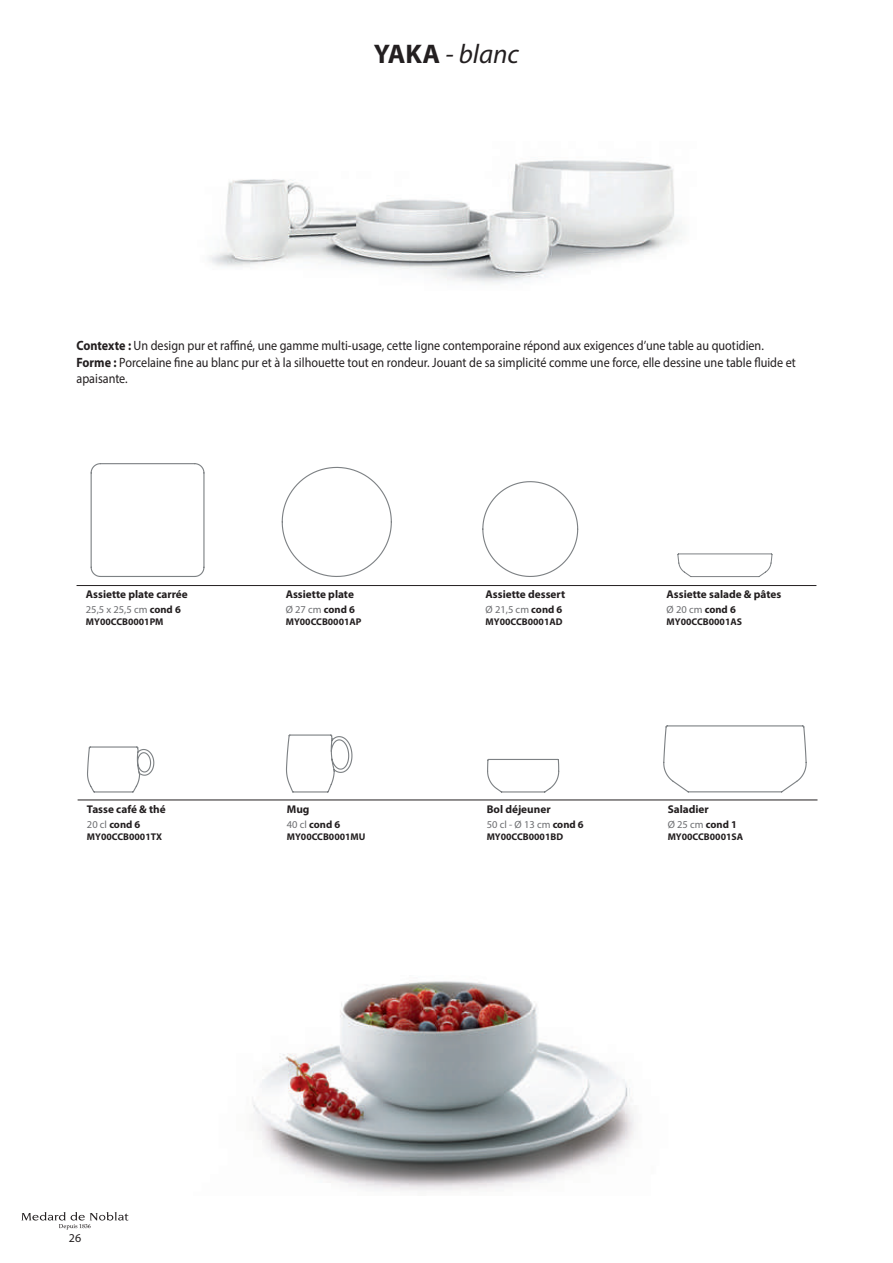
<style>
.page{position:relative;width:893px;height:1263px;background:#fff}
.page>*{position:absolute;margin:0;border:0;box-sizing:border-box;transform-origin:0 0}
.t1{font:italic 27px "Myriad Pro";color:#231f20}
.t2{font:13.5px/16.2px "Myriad Pro";color:#231f20;scale:.9 1}
.t3{font:12px "Myriad Pro";color:#231f20}
.t4{font:700 11.25px "Myriad Pro";color:#231f20}
.t5{font:10.5px "Myriad Pro";color:#6c6d70}
.t6{font:700 10.5px "Myriad Pro";color:#231f20}
.t7{font:700 9.75px "Myriad Pro";color:#231f20}
.s1{font-weight:700;font-style:normal}
.s2{font-weight:700}
.s3{font-weight:700;color:#231f20}
.s4{font-weight:400;color:#6c6d70}
</style>
<div class="page">
<svg style="left:21px;top:1212px;width:107px;height:17px"></svg>
<img style="left:209px;top:160px;width:473px;height:124px">
<hr style="left:77px;top:585px;width:739px;height:1px;background:#231f20">
<hr style="left:78px;top:799px;width:739px;height:1px;background:#231f20">
<svg style="left:90px;top:463px;width:115px;height:114px"></svg>
<svg style="left:281px;top:466px;width:111px;height:111px"></svg>
<svg style="left:482px;top:481px;width:97px;height:96px"></svg>
<svg style="left:677px;top:553px;width:96px;height:25px"></svg>
<svg style="left:87px;top:746px;width:68px;height:47px"></svg>
<svg style="left:286px;top:734px;width:67px;height:59px"></svg>
<svg style="left:487px;top:758px;width:73px;height:35px"></svg>
<svg style="left:663px;top:725px;width:144px;height:68px"></svg>
<img style="left:253px;top:981px;width:382px;height:210px">
<h1 class="t1" style="left:374px;top:37px;width:147px"><span class="s1">YAKA</span> - blanc</h1>
<p class="t2" style="left:77px;top:337px;width:801px"><span class="s2">Contexte :</span> Un design pur et raffiné, une gamme multi-usage, cette ligne contemporaine répond aux exigences d’une table au quotidien.<br><span class="s2">Forme :</span> Porcelaine fine au blanc pur et à la silhouette tout en rondeur. Jouant de sa simplicité comme une force, elle dessine une table fluide et apaisante.</p>
<p class="t4" style="left:86px;top:587px;width:103px">Assiette plate carrée</p>
<p class="t5" style="left:86px;top:603px;width:96px">25,5 x 25,5 cm <span class="s3">cond 6</span></p>
<p class="t7" style="left:86px;top:615px;width:79px">MY00CCB0001PM</p>
<p class="t4" style="left:87px;top:802px;width:80px">Tasse café &amp; thé</p>
<p class="t6" style="left:87px;top:818px;width:55px"><span class="s4">20 cl</span> cond 6</p>
<p class="t7" style="left:87px;top:830px;width:77px">MY00CCB0001TX</p>
<p class="t4" style="left:286px;top:587px;width:70px">Assiette plate</p>
<p class="t5" style="left:286px;top:603px;width:71px">Ø 27 cm <span class="s3">cond 6</span></p>
<p class="t7" style="left:286px;top:615px;width:77px">MY00CCB0001AP</p>
<p class="t4" style="left:287px;top:802px;width:24px">Mug</p>
<p class="t6" style="left:287px;top:818px;width:55px"><span class="s4">40 cl</span> cond 6</p>
<p class="t7" style="left:287px;top:830px;width:80px">MY00CCB0001MU</p>
<p class="t4" style="left:486px;top:587px;width:81px">Assiette dessert</p>
<p class="t5" style="left:486px;top:603px;width:78px">Ø 21,5 cm <span class="s3">cond 6</span></p>
<p class="t7" style="left:486px;top:615px;width:78px">MY00CCB0001AD</p>
<p class="t4" style="left:487px;top:802px;width:65px">Bol déjeuner</p>
<p class="t5" style="left:487px;top:818px;width:99px">50 cl - Ø 13 cm <span class="s3">cond 6</span></p>
<p class="t7" style="left:487px;top:830px;width:78px">MY00CCB0001BD</p>
<p class="t4" style="left:667px;top:587px;width:116px">Assiette salade &amp; pâtes</p>
<p class="t5" style="left:667px;top:603px;width:71px">Ø 20 cm <span class="s3">cond 6</span></p>
<p class="t7" style="left:667px;top:615px;width:77px">MY00CCB0001AS</p>
<p class="t4" style="left:668px;top:802px;width:43px">Saladier</p>
<p class="t5" style="left:668px;top:818px;width:71px">Ø 25 cm <span class="s3">cond 1</span></p>
<p class="t7" style="left:668px;top:830px;width:77px">MY00CCB0001SA</p>
<p class="t3" style="left:69px;top:1230px;width:14px">26</p>
</div>
